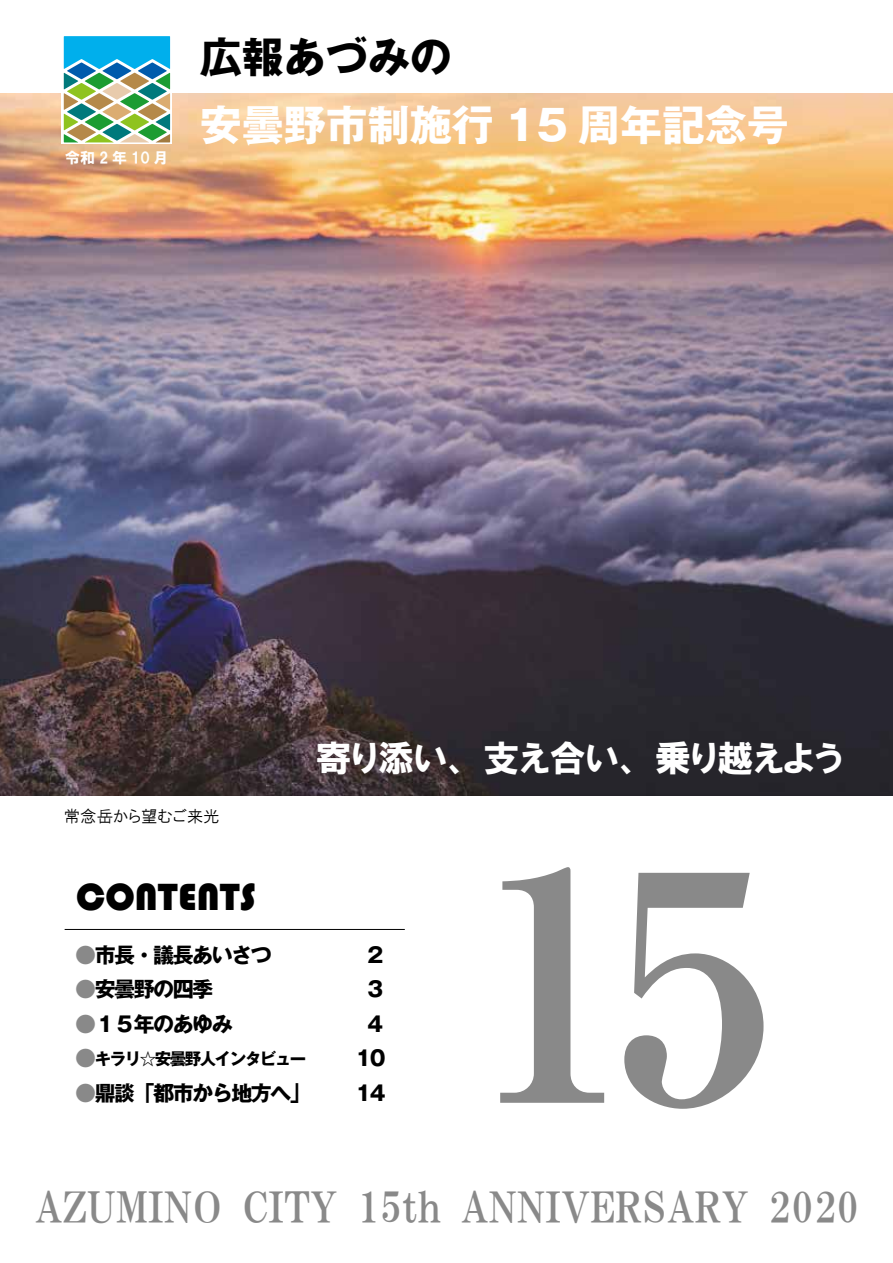
<style>
.page{position:relative;width:893px;height:1263px;background:#fff}
.page>*{position:absolute;margin:0;border:0;box-sizing:border-box;transform-origin:0 0}
.t1{font:700 315px "Ryumin Pro";color:#898989}
.t2{font:42px "HGP Mincho E";letter-spacing:.02em;color:#898989}
.t3{font:700 42px "Gothic MB101 Pr 6 N";color:#fff}
.t4{font:700 42px "Gothic MB101 Pr 6 N";color:#000}
.t5{font:39px "Bauhaus 93";color:#000}
.t6{font:36px "HGP Soei Kakugothic UB";color:#fff}
.t7{font:700 21px "Gothic MB101 Pr 6 N";letter-spacing:-.07em;color:#000}
.t8{font:700 16.5px "Gothic MB101 Pr 6 N";letter-spacing:-.09em;color:#000}
.t9{font:16.5px "HGP Gothic M";color:#000}
.t10{font:15px "HGP Soei Kakugothic UB";letter-spacing:.25em;color:#fff}
.s1{color:#898989}
.s2{font-size:21px;color:#898989}
</style>
<div class="page">
<img style="left:0;top:94px;width:893px;height:701px">
<svg style="left:62px;top:36px;width:110px;height:108px"></svg>
<svg style="left:64px;top:36px;width:106px;height:106px"></svg>
<hr style="left:65px;top:929px;width:340px;height:1px;background:#000">
<p class="t10" style="left:65px;top:150px;width:105px">令和2年10月</p>
<h2 class="t4" style="left:200px;top:22px;width:253px">広報あづみの</h2>
<h2 class="t3" style="left:200px;top:90px;width:590px">安曇野市制施行 15 周年記念号</h2>
<h3 class="t6" style="left:316px;top:740px;width:528px">寄り添い、支え合い、乗り越えよう</h3>
<p class="t9" style="left:64px;top:807px;width:157px">常念岳から望むご来光</p>
<h3 class="t5" style="left:76px;top:875px;width:181px">CONTENTS</h3>
<p class="t7" style="left:75px;top:937px;width:198px"><span class="s1">●</span>市長・議長あいさつ</p>
<p class="t7" style="left:365px;top:937px;width:22px">２</p>
<p class="t7" style="left:75px;top:972px;width:140px"><span class="s1">●</span>安曇野の四季</p>
<p class="t7" style="left:365px;top:972px;width:22px">３</p>
<p class="t7" style="left:75px;top:1006px;width:159px"><span class="s1">●</span>１５年のあゆみ</p>
<p class="t7" style="left:365px;top:1006px;width:22px">４</p>
<p class="t8" style="left:75px;top:1044px;width:233px"><span class="s2">●</span>キラリ☆安曇野人インタビュー</p>
<p class="t7" style="left:355px;top:1041px;width:32px">10</p>
<p class="t7" style="left:75px;top:1075px;width:237px"><span class="s1">●</span>鼎談「都市から地方へ」</p>
<p class="t7" style="left:355px;top:1075px;width:32px">14</p>
<h1 class="t1" style="left:473px;top:735px;width:301px">15</h1>
<h2 class="t2" style="left:35px;top:1185px;width:825px">AZUMINO CITY 15th ANNIVERSARY 2020</h2>
</div>
